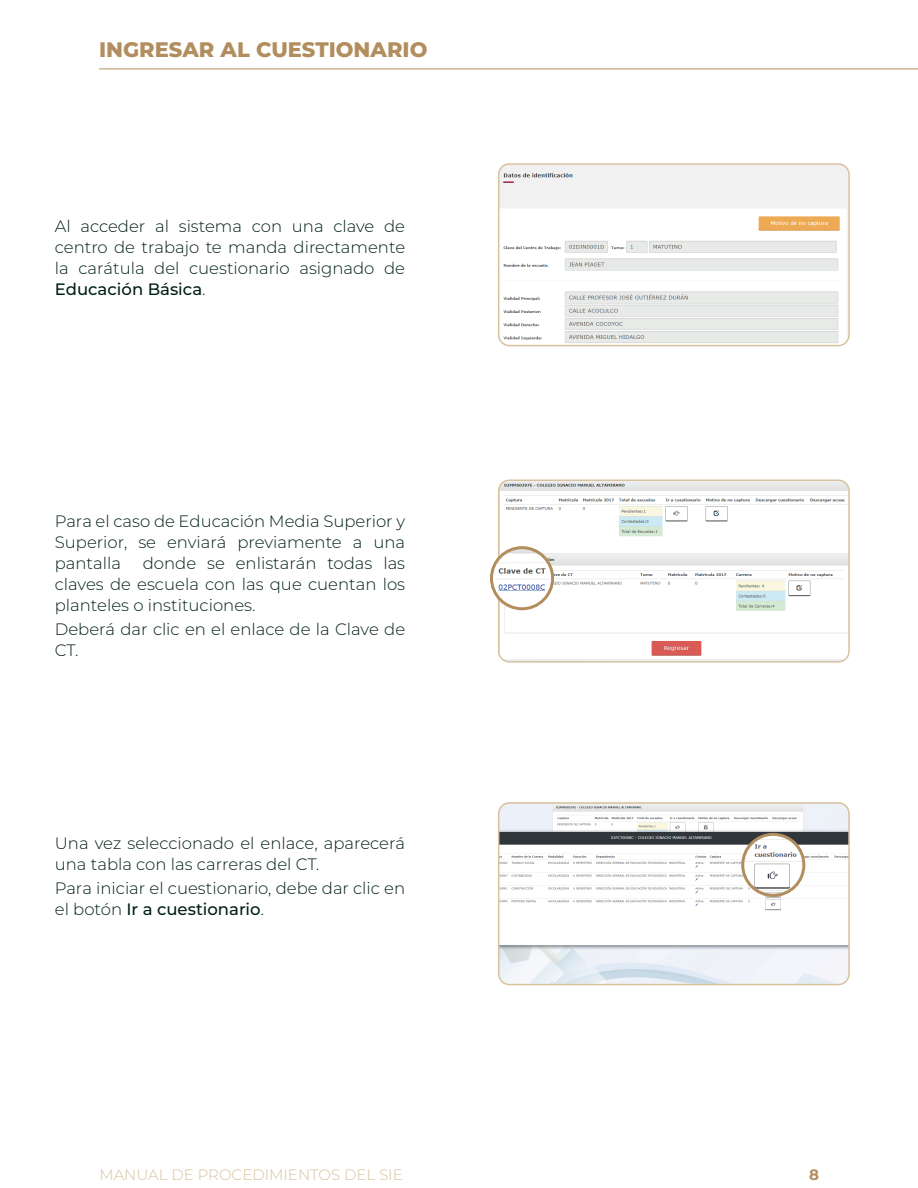
<style>
.page{position:relative;width:918px;height:1188px;background:#fff}
.page>*{position:absolute;margin:0;border:0;box-sizing:border-box;transform-origin:0 0}
.t1{font:800 21px "Montserrat";color:#b28e5e}
.t2{font:300 16.5px/21px "Montserrat";color:#001f15;text-align:justify}
.t3{font:300 15px "Montserrat";color:#d7c29d}
.t4{font:700 15px "Montserrat";color:#b28e5e}
.s1{font-weight:500}
</style>
<div class="page">
<hr style="left:99px;top:69px;width:819px;height:1px;background:#b28e5e">
<img style="left:501px;top:482px;width:346px;height:178px">
<img style="left:500px;top:805px;width:347px;height:178px">
<img style="left:500px;top:166px;width:347px;height:180px">
<div style="left:498px;top:163px;width:352px;height:183px;border:2px solid #d7c29d;border-radius:11px"></div>
<div style="left:498px;top:479px;width:352px;height:184px;border:2px solid #d7c29d;border-radius:11px"></div>
<div style="left:498px;top:802px;width:352px;height:183px;border:2px solid #d7c29d;border-radius:11px"></div>
<img style="left:491px;top:548px;width:62px;height:61px;border-radius:31px">
<div style="left:490px;top:546px;width:64px;height:64px;border:3px solid #b28e5e;border-radius:50%"></div>
<img style="left:743px;top:834px;width:61px;height:61px;border-radius:31px">
<div style="left:741px;top:833px;width:64px;height:64px;border:3px solid #b28e5e;border-radius:50%"></div>
<p class="t1" style="left:99px;top:34px;width:330px">INGRESAR AL CUESTIONARIO</p>
<p class="t2" style="left:55px;top:215px;width:352px">Al acceder al sistema con una clave de centro de trabajo te manda directamente la carátula del cuestionario asignado de <span class="s1">Educación Básica</span>.</p>
<p class="t2" style="left:55px;top:510px;width:352px">Para el caso de Educación Media Superior y Superior, se enviará previamente a una pantalla</p>
<p class="t2" style="left:55px;top:552px;width:352px;text-indent:88px">donde se enlistarán todas las claves de escuela con las que cuentan los planteles o instituciones.</p>
<p class="t2" style="left:55px;top:618px;width:352px">Deberá dar clic en el enlace de la Clave de<br>CT.</p>
<p class="t2" style="left:55px;top:832px;width:352px">Una vez seleccionado el enlace, aparecerá una tabla con las carreras del CT.</p>
<p class="t2" style="left:55px;top:877px;width:352px">Para iniciar el cuestionario, debe dar clic en el botón <span class="s1">Ir a cuestionario</span>.</p>
<p class="t3" style="left:99px;top:1164px;width:305px">MANUAL DE PROCEDIMIENTOS DEL SIE</p>
<p class="t4" style="left:809px;top:1163px;width:11px">8</p>
</div>
